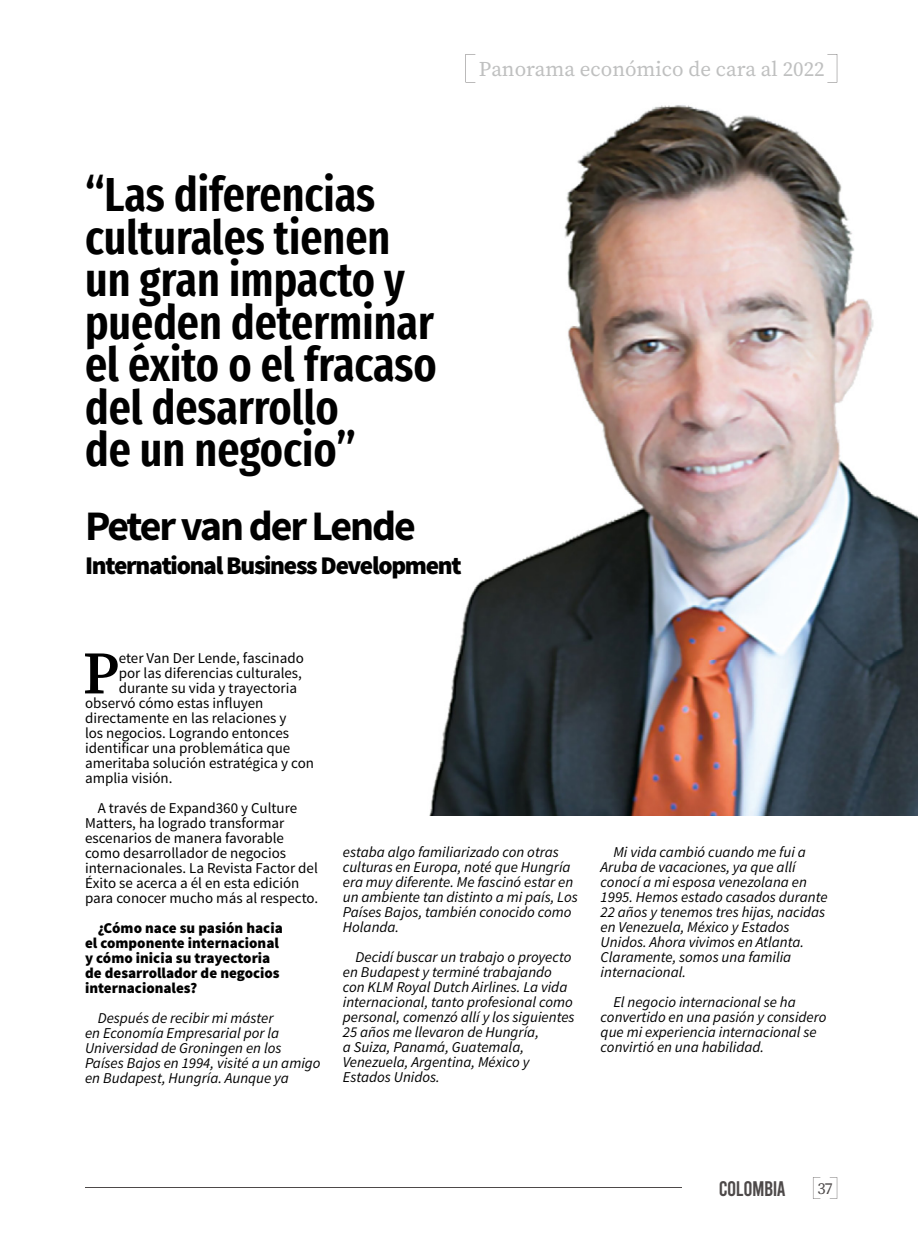
<style>
.page{position:relative;width:918px;height:1242px;background:#fff}
.page>*{position:absolute;margin:0;border:0;box-sizing:border-box;transform-origin:0 0}
.t1{font:600 60.3px "Source Serif Pro";color:#000}
.t2{font:600 extra-condensed 47.4px/42.5px "Fira Sans";color:#000}
.t3{font:700 42px "Source Sans Pro";letter-spacing:-.05em;color:#000}
.t4{font:900 25.5px "Source Sans Pro";letter-spacing:-.05em;color:#000}
.t5{font:21px "Source Serif Pro";color:#bfc0c0}
.t6{font:21px "Bebas";letter-spacing:-.025em;color:#4d4949}
.t7{font:16.5px "Source Serif Pro";color:#4d4949}
.t8{font:italic 15px/15px "Source Sans Pro";color:#000}
.t9{font:15px/15px "Source Sans Pro";color:#000}
.t10{font:900 15px/15px "Source Sans Pro";color:#000}
</style>
<div class="page">
<img style="left:429px;top:105px;width:489px;height:711px">
<svg style="left:813px;top:1177px;width:7px;height:22px"></svg>
<svg style="left:830px;top:1177px;width:7px;height:22px"></svg>
<hr style="left:85px;top:1188px;width:597px;height:1px;background:#4d4949">
<svg style="left:466px;top:54px;width:9px;height:29px"></svg>
<svg style="left:827px;top:54px;width:10px;height:29px"></svg>
<h3 class="t5" style="left:479px;top:55px;width:347px">Panorama económico de cara al 2022</h3>
<h2 class="t2" style="left:85px;top:171px;width:353px">“Las diferencias culturales tienen un gran impacto y pueden determinar el éxito o el fracaso del desarrollo<br>de un negocio”</h2>
<h3 class="t3" style="left:85px;top:499px;width:332px">Peter van der Lende</h3>
<h3 class="t4" style="left:85px;top:549px;width:378px">International Business Development</h3>
<h1 class="t1" style="left:83px;top:632px;width:38px">P</h1>
<p class="t9" style="left:119px;top:651px;width:187px">eter Van Der Lende, fascinado</p>
<p class="t9" style="left:119px;top:666px;width:185px">por las diferencias culturales,</p>
<p class="t9" style="left:119px;top:681px;width:180px">durante su vida y trayectoria</p>
<p class="t9" style="left:85px;top:696px;width:180px">observó cómo estas influyen</p>
<p class="t9" style="left:85px;top:711px;width:203px">directamente en las relaciones y</p>
<p class="t9" style="left:85px;top:726px;width:206px">los negocios. Logrando entonces</p>
<p class="t9" style="left:85px;top:741px;width:207px">identificar una problemática que</p>
<p class="t9" style="left:85px;top:756px;width:231px">ameritaba solución estratégica y con</p>
<p class="t9" style="left:85px;top:771px;width:89px">amplia visión.</p>
<p class="t9" style="left:85px;top:801px;width:235px;text-indent:13px">A través de Expand360 y Culture Matters, ha logrado transformar escenarios de manera favorable como desarrollador de negocios internacionales. La Revista Factor del Éxito se acerca a él en esta edición para conocer mucho más al respecto.</p>
<p class="t10" style="left:85px;top:922px;width:199px;text-indent:13px">¿Cómo nace su pasión hacia el componente internacional y cómo inicia su trayectoria de desarrollador de negocios internacionales?</p>
<p class="t8" style="left:85px;top:1011px;width:237px;text-indent:13px">Después de recibir mi máster<br>en Economía Empresarial por la<br>Universidad de Groningen en los<br>Países Bajos en 1994, visité a un amigo en Budapest, Hungría. Aunque ya</p>
<p class="t8" style="left:343px;top:845px;width:236px">estaba algo familiarizado con otras culturas en Europa, noté que Hungría era muy diferente. Me fascinó estar en un ambiente tan distinto a mi país, Los<br>Países Bajos, también conocido como<br>Holanda.</p>
<p class="t8" style="left:343px;top:950px;width:233px;text-indent:13px">Decidí buscar un trabajo o proyecto en Budapest y terminé trabajando con KLM Royal Dutch Airlines. La vida internacional, tanto profesional como personal, comenzó allí y los siguientes<br>25 años me llevaron de Hungría,<br>a Suiza, Panamá, Guatemala,<br>Venezuela, Argentina, México y<br>Estados Unidos.</p>
<p class="t8" style="left:601px;top:845px;width:228px;text-indent:13px">Mi vida cambió cuando me fui a<br>Aruba de vacaciones, ya que allí conocí a mi esposa venezolana en<br>1995. Hemos estado casados durante<br>22 años y tenemos tres hijas, nacidas en Venezuela, México y Estados<br>Unidos. Ahora vivimos en Atlanta.<br>Claramente, somos una familia internacional.</p>
<p class="t8" style="left:601px;top:995px;width:227px;text-indent:13px">El negocio internacional se ha convertido en una pasión y considero que mi experiencia internacional se convirtió en una habilidad.</p>
<h3 class="t6" style="left:719px;top:1178px;width:68px">COLOMBIA</h3>
<p class="t7" style="left:817px;top:1177px;width:17px">37</p>
</div>
